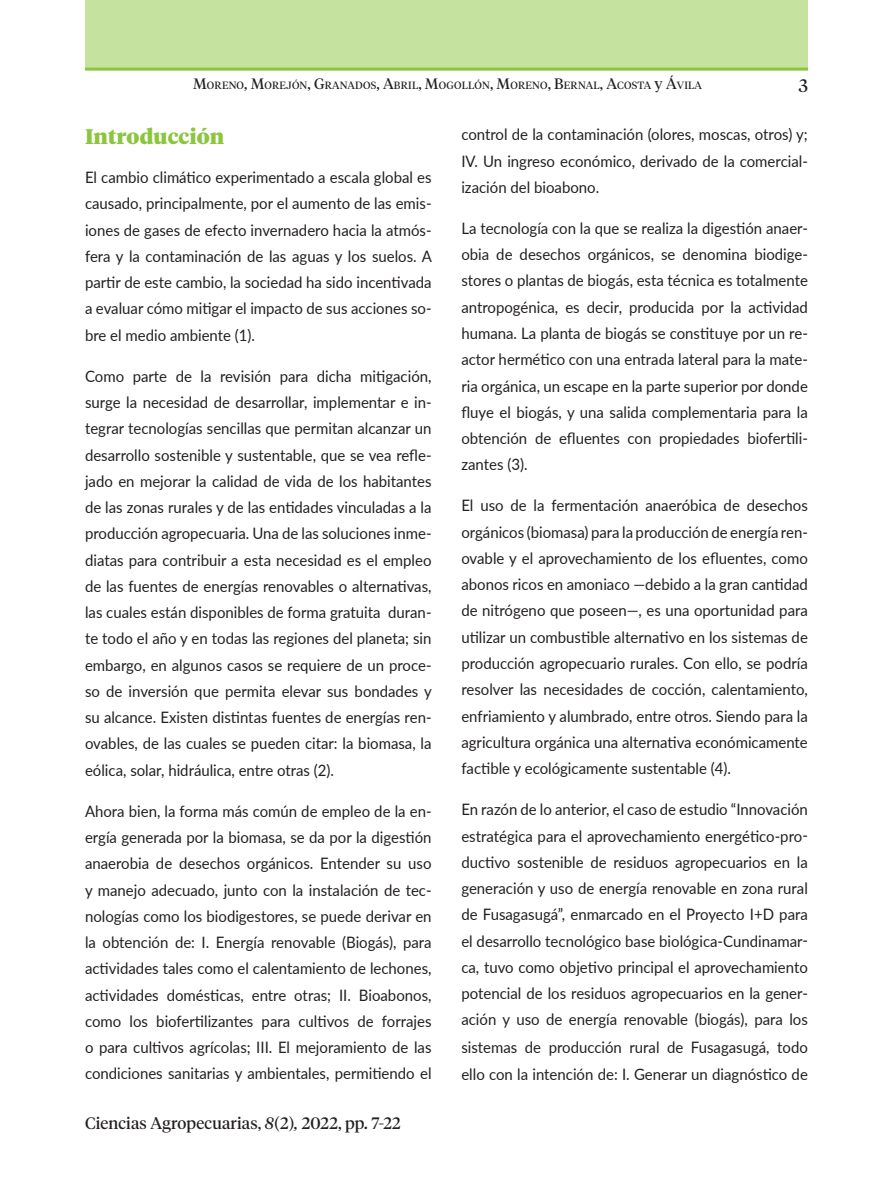
<style>
.page{position:relative;width:893px;height:1191px;background:#fff}
.page>*{position:absolute;margin:0;border:0;box-sizing:border-box;transform-origin:0 0}
.t1{font:900 21px "Tiempos Headline";color:#8bc63e}
.t2{font:18px "Tiempos Headline";color:#231f20}
.t3{font:16.5px "Tiempos Headline";letter-spacing:.01em;color:#231f20}
.t4{font:15.75px/26.2px "Lato";color:#231f20;text-align:justify;scale:.95 1}
.t5{font:10.5px "Tiempos Headline";letter-spacing:.015em;color:#231f20}
.s1{font-size:15px}
.s2{font-style:italic}
</style>
<div class="page">
<div style="left:85px;top:0;width:723px;height:68px;background:#c5e29e"></div>
<hr style="left:85px;top:68px;width:723px;height:3px;background:#8bc63e">
<p class="t5" style="left:193px;top:78px;width:510px"><span class="s1">M</span>ORENO<span class="s1">, M</span>OREJÓN<span class="s1">, G</span>RANADOS<span class="s1">, A</span>BRIL<span class="s1">, M</span>OGOLLÓN<span class="s1">, M</span>ORENO<span class="s1">, B</span>ERNAL<span class="s1">, A</span>COSTA <span class="s1">y</span> <span class="s1">Á</span>VILA</p>
<p class="t2" style="left:799px;top:73px;width:11px">3</p>
<h1 class="t1" style="left:85px;top:122px;width:141px">Introducción</h1>
<p class="t4" style="left:85px;top:163px;width:367px">El cambio climático experimentado a escala global es causado, principalmente, por el aumento de las emis&shy;iones de gases de efecto invernadero hacia la atmós&shy;fera y la contaminación de las aguas y los suelos. A partir de este cambio, la sociedad ha sido incentivada a evaluar cómo mitigar el impacto de sus acciones so&shy;bre el medio ambiente (1).</p>
<p class="t4" style="left:85px;top:362px;width:367px">Como parte de la revisión para dicha mitigación, surge la necesidad de desarrollar, implementar e in&shy;tegrar tecnologías sencillas que permitan alcanzar un desarrollo sostenible y sustentable, que se vea refle&shy;jado en mejorar la calidad de vida de los habitantes de las zonas rurales y de las entidades vinculadas a la producción agropecuaria. Una de las soluciones inme&shy;diatas para contribuir a esta necesidad es el empleo de las fuentes de energías renovables o alternativas, las cuales están disponibles de forma gratuita duran&shy;te todo el año y en todas las regiones del planeta; sin embargo, en algunos casos se requiere de un proce&shy;so de inversión que permita elevar sus bondades y su alcance. Existen distintas fuentes de energías ren&shy;ovables, de las cuales se pueden citar: la biomasa, la eólica, solar, hidráulica, entre otras (2).</p>
<p class="t4" style="left:85px;top:797px;width:366px">Ahora bien, la forma más común de empleo de la en&shy;ergía generada por la biomasa, se da por la digestión anaerobia de desechos orgánicos. Entender su uso y manejo adecuado, junto con la instalación de tec&shy;nologías como los biodigestores, se puede derivar en la obtención de: I. Energía renovable (Biogás), para actividades tales como el calentamiento de lechones, actividades domésticas, entre otras; II. Bioabonos, como los biofertilizantes para cultivos de forrajes o para cultivos agrícolas; III. El mejoramiento de las condiciones sanitarias y ambientales, permitiendo el</p>
<p class="t3" style="left:85px;top:1112px;width:317px">Ciencias Agropecuarias, <span class="s2">8</span>(2)<span class="s2">,</span> 2022, pp. 7-22</p>
<p class="t4" style="left:461px;top:121px;width:366px">control de la contaminación (olores, moscas, otros) y; IV. Un ingreso económico, derivado de la comercial&shy;ización del bioabono.</p>
<p class="t4" style="left:461px;top:214px;width:366px">La tecnología con la que se realiza la digestión anaer&shy;obia de desechos orgánicos, se denomina biodige&shy;stores o plantas de biogás, esta técnica es totalmente antropogénica, es decir, producida por la actividad humana. La planta de biogás se constituye por un re&shy;actor hermético con una entrada lateral para la mate&shy;ria orgánica, un escape en la parte superior por donde fluye el biogás, y una salida complementaria para la obtención de efluentes con propiedades biofertili&shy;zantes (3).</p>
<p class="t4" style="left:461px;top:492px;width:366px">El uso de la fermentación anaeróbica de desechos orgánicos (biomasa) para la producción de energía ren&shy;ovable y el aprovechamiento de los efluentes, como abonos ricos en amoniaco —debido a la gran cantidad de nitrógeno que poseen—, es una oportunidad para utilizar un combustible alternativo en los sistemas de producción agropecuario rurales. Con ello, se podría resolver las necesidades de cocción, calentamiento, enfriamiento y alumbrado, entre otros. Siendo para la agricultura orgánica una alternativa económicamente factible y ecológicamente sustentable (4).</p>
<p class="t4" style="left:461px;top:795px;width:366px">En razón de lo anterior, el caso de estudio “Innovación estratégica para el aprovechamiento energético-pro&shy;ductivo sostenible de residuos agropecuarios en la generación y uso de energía renovable en zona rural de Fusagasugá”, enmarcado en el Proyecto I+D para el desarrollo tecnológico base biológica-Cundinamar&shy;ca, tuvo como objetivo principal el aprovechamiento potencial de los residuos agropecuarios en la gener&shy;ación y uso de energía renovable (biogás), para los sistemas de producción rural de Fusagasugá, todo ello con la intención de: I. Generar un diagnóstico de</p>
</div>
